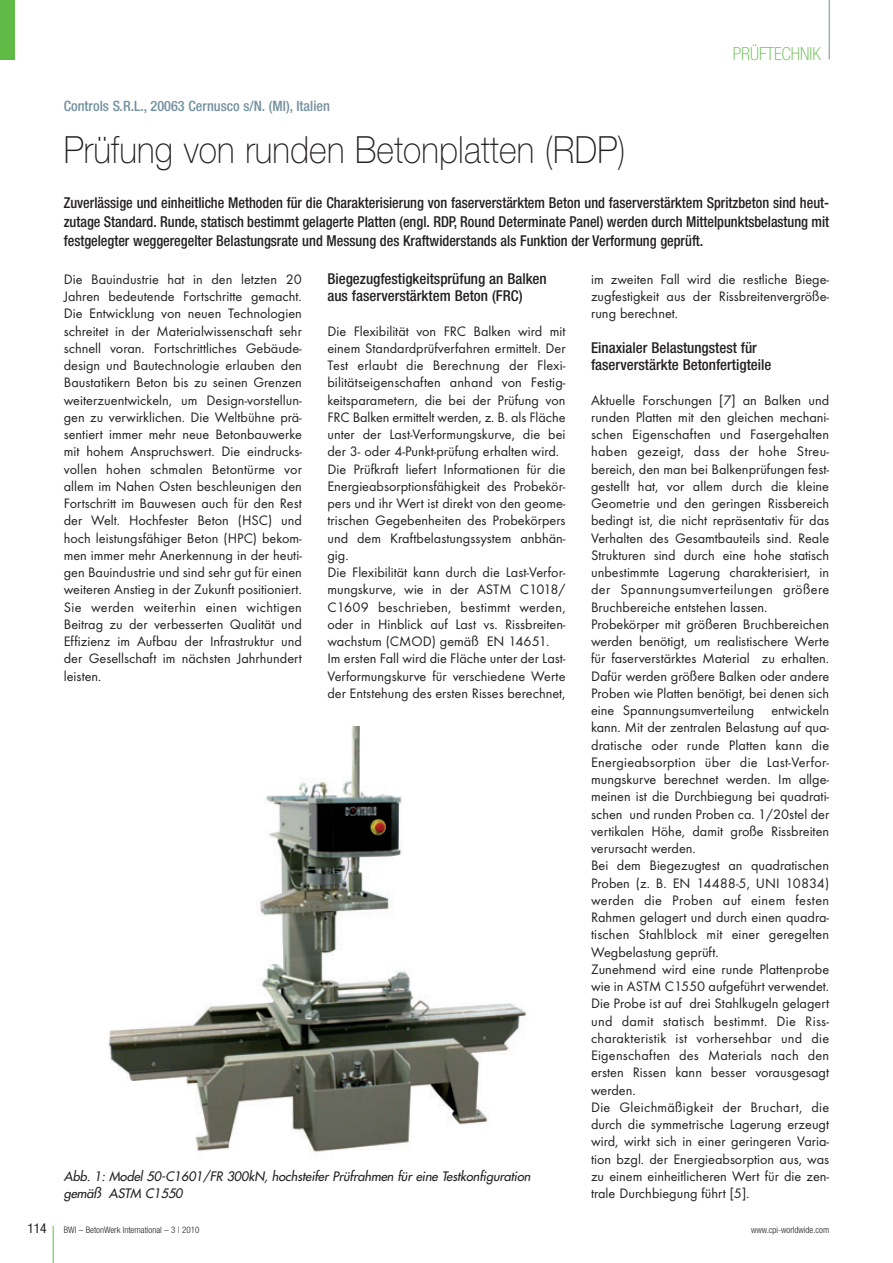
<style>
.page{position:relative;width:893px;height:1263px;background:#fff}
.page>*{position:absolute;margin:0;border:0;box-sizing:border-box;transform-origin:0 0}
.t1{font:100 37.5px "Helvetica Neue";letter-spacing:.005em;color:#231f20;scale:.9 1}
.t2{font:100 condensed 18px "Helvetica Neue";color:#60bb46}
.t3{font:500 condensed 15px/18.8px "Helvetica Neue";color:#231f20;text-align:justify;scale:.95 1}
.t4{font:500 condensed 15px/17.2px "Helvetica Neue";color:#231f20}
.t5{font:14.25px/17.2px "Futura T";color:#231f20;text-align:justify}
.t6{font:500 condensed 14.25px "Helvetica Neue";color:#73909f}
.t7{font:condensed 13.5px "Helvetica Neue";color:#231f20}
.t8{font:italic 12.75px/17.2px "Futura";letter-spacing:-.005em;color:#231f20}
.t9{font:300 condensed 9px "Helvetica Neue";color:#231f20}
</style>
<div class="page">
<hr style="left:53px;top:1226px;width:1px;height:37px;background:#60bb46">
<hr style="left:829px;top:0;width:1px;height:60px;background:#73909f">
<div style="left:0;top:0;width:15px;height:60px;background:#60bb46"></div>
<img style="left:108px;top:727px;width:419px;height:425px">
<p class="t6" style="left:64px;top:101px;width:268px">Controls S.R.L., 20063 Cernusco s/N. (MI), Italien</p>
<h1 class="t1" style="left:64px;top:136px;width:626px">Prüfung von runden Betonplatten (RDP)</h1>
<p class="t2" style="left:733px;top:47px;width:89px">PRÜFTECHNIK</p>
<p class="t3" style="left:64px;top:195px;width:807px">Zuverlässige und einheitliche Methoden für die Charakterisierung von faserverstärktem Beton und faserverstärktem Spritzbeton sind heut&shy;zutage Standard. Runde, statisch bestimmt gelagerte Platten (engl. RDP, Round Determinate Panel) werden durch Mittelpunktsbelastung mit festgelegter weggeregelter Belastungsrate und Messung des Kraftwiderstands als Funktion der Verformung geprüft.</p>
<p class="t5" style="left:64px;top:272px;width:240px">Die Bauindustrie hat in den letzten 20<br>Jahren bedeutende Fortschritte gemacht.<br>Die Entwicklung von neuen Technologien schreitet in der Materialwissenschaft sehr schnell voran. Fortschrittliches Gebäude - design und Bautechnologie erlauben den Baustatikern Beton bis zu seinen Grenzen weiterzuentwickeln, um Design-vorstellun&shy;gen zu verwirklichen. Die Weltbühne prä&shy;sentiert immer mehr neue Betonbauwerke mit hohem Anspruchswert. Die eindrucks&shy;vollen hohen schmalen Betontürme vor allem im Nahen Osten beschleunigen den Fortschritt im Bauwesen auch für den Rest der Welt. Hochfester Beton (HSC) und hoch leistungsfähiger Beton (HPC) bekom&shy;men immer mehr Anerkennung in der heuti&shy;gen Bauindustrie und sind sehr gut für einen weiteren Anstieg in der Zukunft positioniert.<br>Sie werden weiterhin einen wichtigen Beitrag zu der verbesserten Qualität und Effizienz im Aufbau der Infrastruktur und der Gesellschaft im nächsten Jahrhundert leisten.</p>
<p class="t4" style="left:327px;top:271px;width:221px">Biegezugfestigkeitsprüfung an Balken aus faserverstärktem Beton (FRC)</p>
<p class="t5" style="left:327px;top:323px;width:240px;text-align:left">Die Flexibilität von FRC Balken wird mit einem Standardprüfverfahren ermittelt. Der Test erlaubt die Berechnung der Flexi - bilitätseigenschaften anhand von Festig - keitsparametern, die bei der Prüfung von FRC Balken ermittelt werden, z. B. als Fläche unter der Last-Verformungskurve, die bei der 3- oder 4-Punkt-prüfung erhalten wird.<br>Die Prüfkraft liefert Informationen für die Ener gieabsorptionsfähigkeit des Probekör - pers und ihr Wert ist direkt von den geome&shy;trischen Gegebenheiten des Probekörpers und dem Kraftbelastungssystem anbhän&shy;gig.<br>Die Flexibilität kann durch die Last-Ver for - mungskurve, wie in der ASTM C1018/ C1609 beschrieben, bestimmt werden, oder in Hinblick auf Last vs. Rissbreiten - wachstum (CMOD) gemäß EN 14651.<br>Im ersten Fall wird die Fläche unter der Last-Verformungskurve für verschiedene Werte der Entstehung des ersten Risses berechnet,</p>
<p class="t8" style="left:64px;top:1168px;width:470px">Abb. 1: Model 50-C1601/FR 300kN, hochsteifer Prüfrahmen für eine Testkonfiguration gemäß ASTM C1550</p>
<p class="t5" style="left:591px;top:272px;width:240px">im zweiten Fall wird die restliche Biege - zugfestigkeit aus der Rissbreitenver größe - rung berechnet.</p>
<p class="t4" style="left:591px;top:340px;width:182px">Einaxialer Belastungstest für faserverstärkte Betonfertigteile</p>
<p class="t5" style="left:591px;top:392px;width:240px;text-align:left">Aktuelle Forschungen [7] an Balken und runden Platten mit den gleichen mechani&shy;schen Eigenschaften und Fasergehalten haben gezeigt, dass der hohe Streu - bereich, den man bei Balkenprüfungen fest&shy;gestellt hat, vor allem durch die kleine Geometrie und den geringen Rissbereich bedingt ist, die nicht repräsentativ für das Verhalten des Gesamtbauteils sind. Reale Strukturen sind durch eine hohe statisch unbestimmte Lagerung charakterisiert, in der Spannungsumverteilungen größere Bruchbereiche entstehen lassen.<br>Probekörper mit größeren Bruchbereichen werden benötigt, um realistischere Werte für faserverstärktes Material zu erhalten.<br>Dafür werden größere Balken oder andere Proben wie Platten benötigt, bei denen sich eine Spannungsumverteilung entwickeln kann. Mit der zentralen Belastung auf qua&shy;dratische oder runde Platten kann die Energie absorption über die Last-Ver for - mungskurve berechnet werden. Im allge&shy;meinen ist die Durchbiegung bei quadrati&shy;schen und runden Proben ca. 1/20stel der vertikalen Höhe, damit große Rissbreiten verursacht werden.<br>Bei dem Biegezugtest an quadratischen Proben (z. B. EN 14488-5, UNI 10834) werden die Proben auf einem festen Rahmen gelagert und durch einen quadra&shy;tischen Stahlblock mit einer geregelten Wegbelastung geprüft.<br>Zunehmend wird eine runde Plattenprobe wie in ASTM C1550 aufgeführt verwendet.<br>Die Probe ist auf drei Stahlkugeln gelagert und damit statisch bestimmt. Die Riss - charakteristik ist vorhersehbar und die Eigenschaften des Materials nach den ersten Rissen kann besser vorausgesagt werden.<br>Die Gleichmäßigkeit der Bruchart, die durch die symmetrische Lagerung erzeugt wird, wirkt sich in einer geringeren Varia - tion bzgl. der Energieabsorption aus, was zu einem einheitlicheren Wert für die zen&shy;trale Durchbiegung führt [5].</p>
<p class="t7" style="left:27px;top:1223px;width:21px">114</p>
<p class="t9" style="left:64px;top:1226px;width:137px">BWI – BetonWerk International – 3 | 2010</p>
<p class="t9" style="left:751px;top:1226px;width:80px">www.cpi-worldwide.com</p>
</div>
